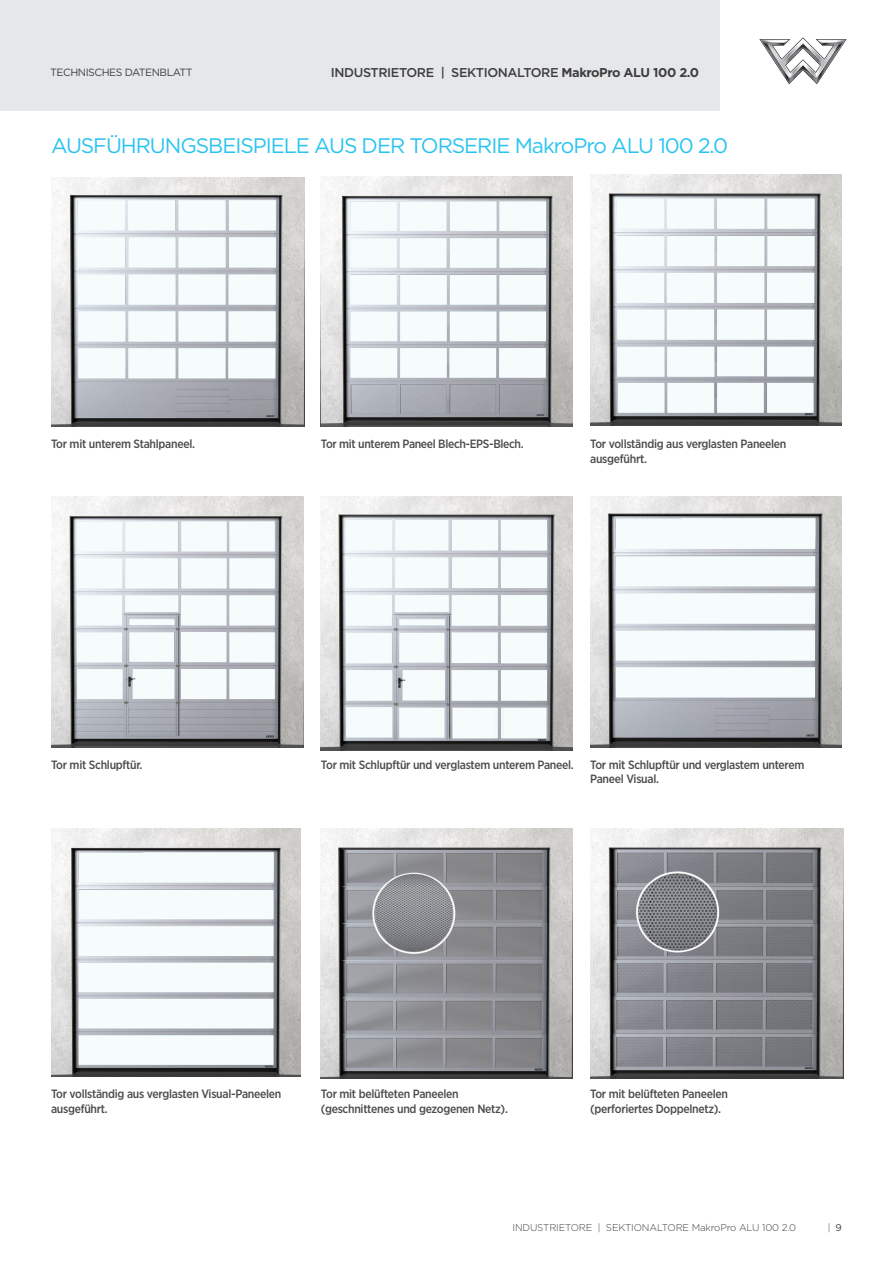
<style>
.page{position:relative;width:893px;height:1263px;background:#fff}
.page>*{position:absolute;margin:0;border:0;box-sizing:border-box;transform-origin:0 0}
.t1{font:21px "Gotham";letter-spacing:-.05em;color:#29c3f0}
.t2{font:500 12.75px "Gotham";letter-spacing:-.03em;color:#3e3e3f}
.t3{font:500 12px/14.4px "Gotham Narrow";letter-spacing:-.025em;color:#4a4b4c}
.t4{font:10.5px "Gotham";letter-spacing:-.045em;color:#3e3e3f}
.t5{font:300 9.75px "Gotham";letter-spacing:-.015em;color:#3e3e3f}
.s1{font-weight:700}
.s2{font-weight:400}
</style>
<div class="page">
<div style="left:0;top:0;width:721px;height:111px;background:#e6e7e9"></div>
<svg style="left:759px;top:37px;width:88px;height:47px"></svg>
<img style="left:51px;top:178px;width:253px;height:249px">
<img style="left:321px;top:497px;width:252px;height:253px">
<img style="left:321px;top:176px;width:252px;height:251px">
<img style="left:321px;top:828px;width:252px;height:250px">
<img style="left:590px;top:175px;width:252px;height:250px">
<img style="left:590px;top:497px;width:252px;height:250px">
<img style="left:51px;top:497px;width:252px;height:250px">
<img style="left:51px;top:828px;width:249px;height:248px">
<img style="left:590px;top:828px;width:253px;height:250px">
<p class="t4" style="left:50px;top:66px;width:144px">TECHNISCHES DATENBLATT</p>
<p class="t2" style="left:331px;top:65px;width:370px">INDUSTRIETORE | SEKTIONALTORE <span class="s1">MakroPro ALU 100 2.0</span></p>
<h1 class="t1" style="left:51px;top:132px;width:679px">AUSFÜHRUNGSBEISPIELE AUS DER TORSERIE MakroPro ALU 100 2.0</h1>
<p class="t3" style="left:51px;top:437px;width:146px">Tor mit unterem Stahlpaneel.</p>
<p class="t3" style="left:51px;top:757px;width:93px">Tor mit Schlupftür.</p>
<p class="t3" style="left:321px;top:437px;width:204px">Tor mit unterem Paneel Blech-EPS-Blech.</p>
<p class="t3" style="left:590px;top:437px;width:198px">Tor vollständig aus verglasten Paneelen ausgeführt.</p>
<p class="t3" style="left:321px;top:757px;width:255px">Tor mit Schlupftür und verglastem unterem Paneel.</p>
<p class="t3" style="left:590px;top:757px;width:216px">Tor mit Schlupftür und verglastem unterem<br>Paneel Visual.</p>
<p class="t3" style="left:51px;top:1086px;width:232px">Tor vollständig aus verglasten Visual-Paneelen ausgeführt.</p>
<p class="t3" style="left:321px;top:1086px;width:189px">Tor mit belüfteten Paneelen (geschnittenes und gezogenen Netz).</p>
<p class="t3" style="left:590px;top:1086px;width:139px">Tor mit belüfteten Paneelen (perforiertes Doppelnetz).</p>
<p class="t5" style="left:512px;top:1221px;width:285px">INDUSTRIETORE | SEKTIONALTORE MakroPro ALU 100 2.0</p>
<p class="t5" style="left:828px;top:1221px;width:16px">| <span class="s2">9</span></p>
</div>
